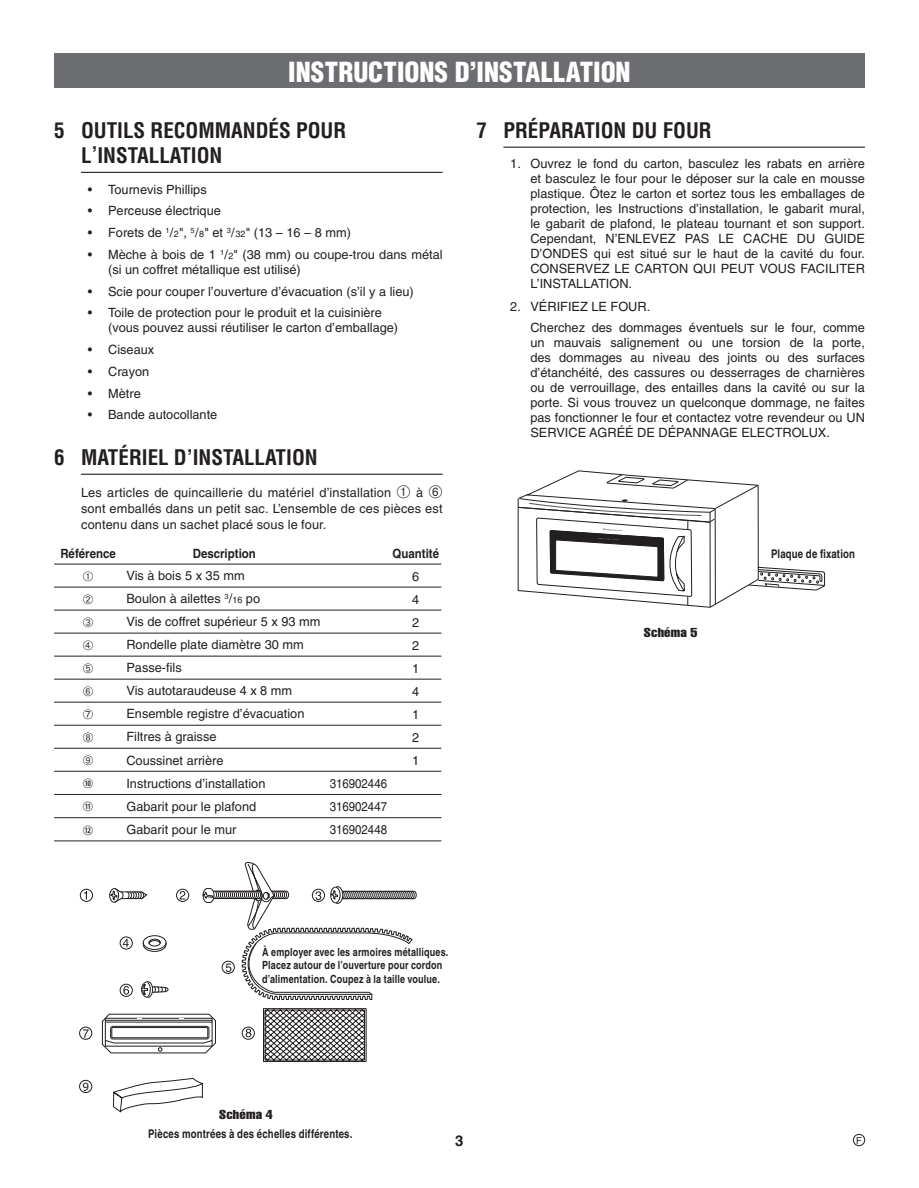
<style>
.page{position:relative;width:919px;height:1188px;background:#fff}
.page>*{position:absolute;margin:0;border:0;box-sizing:border-box;transform-origin:0 0}
.t1{font:900 condensed 27px "Helvetica";color:#fff}
.t2{font:700 condensed 21px/25.2px "Helvetica";color:#231f20}
.t3{font:700 15px "Helvetica";color:#231f20}
.t4{font:12.75px/15px "Helvetica";color:#231f20}
.t5{font:700 12.75px "Helvetica";color:#231f20;scale:.9 1}
.t6{font:12.75px "Helvetica";color:#231f20;scale:.9 1}
.t7{font:extra-condensed 12.75px "Helvetica";letter-spacing:.015em;color:#231f20;scale:1.18 1}
.t8{font:12.75px "Combi Numerals";color:#231f20}
.t9{font:12.75px "Myriad";color:#231f20}
.t10{font:700 12px "Helvetica";letter-spacing:.02em;color:#231f20;scale:.8 1}
.t11{font:700 11.25px/13.5px "Helvetica";letter-spacing:.015em;color:#231f20;scale:.8 1}
.t12{font:9.75px "Arial";color:#231f20}
.s1{font-size:9px}
</style>
<div class="page">
<div style="left:852px;top:1134px;width:12px;height:12px;border:1px solid #231f20;border-radius:50%"></div>
<div style="left:54px;top:54px;width:810px;height:34px;background:#6c6d70"></div>
<hr style="left:81px;top:172px;width:361px;height:1px;background:#231f20">
<hr style="left:81px;top:474px;width:361px;height:1px;background:#231f20">
<hr style="left:54px;top:564px;width:387px;height:1px;background:#231f20">
<hr style="left:54px;top:587px;width:387px;height:1px;background:#231f20">
<hr style="left:54px;top:610px;width:387px;height:1px;background:#231f20">
<hr style="left:54px;top:633px;width:387px;height:1px;background:#231f20">
<hr style="left:54px;top:656px;width:387px;height:1px;background:#231f20">
<hr style="left:54px;top:679px;width:387px;height:1px;background:#231f20">
<hr style="left:54px;top:702px;width:387px;height:1px;background:#231f20">
<hr style="left:54px;top:725px;width:387px;height:1px;background:#231f20">
<hr style="left:54px;top:748px;width:387px;height:1px;background:#231f20">
<hr style="left:54px;top:771px;width:387px;height:1px;background:#231f20">
<hr style="left:54px;top:794px;width:387px;height:1px;background:#231f20">
<hr style="left:54px;top:817px;width:387px;height:1px;background:#231f20">
<hr style="left:54px;top:840px;width:336px;height:1px;background:#231f20">
<hr style="left:390px;top:840px;width:51px;height:1px;background:#231f20">
<svg style="left:84px;top:891px;width:3px;height:8px"></svg>
<div style="left:80px;top:889px;width:13px;height:13px;border:1px solid #231f20;border-radius:50%"></div>
<svg style="left:83px;top:1029px;width:6px;height:8px"></svg>
<div style="left:79px;top:1027px;width:13px;height:12px;border:1px solid #231f20;border-radius:50%"></div>
<svg style="left:109px;top:862px;width:307px;height:138px"></svg>
<div style="left:222px;top:961px;width:12px;height:13px;border:1px solid #231f20;border-radius:50%"></div>
<svg style="left:102px;top:1014px;width:114px;height:39px"></svg>
<svg style="left:245px;top:1029px;width:6px;height:8px"></svg>
<div style="left:242px;top:1027px;width:12px;height:12px;border:1px solid #231f20;border-radius:50%"></div>
<div style="left:263px;top:1008px;width:103px;height:54px;border:1px solid #231f20"></div>
<svg style="left:265px;top:1010px;width:99px;height:50px"></svg>
<svg style="left:113px;top:1078px;width:90px;height:34px"></svg>
<div style="left:79px;top:1080px;width:13px;height:13px;border:1px solid #231f20;border-radius:50%"></div>
<hr style="left:106px;top:1020px;width:106px;height:1px;background:#231f20">
<hr style="left:503px;top:147px;width:361px;height:1px;background:#231f20">
<svg style="left:517px;top:470px;width:307px;height:138px"></svg>
<h1 class="t1" style="left:288px;top:62px;width:343px">INSTRUCTIONS D’INSTALLATION</h1>
<h2 class="t2" style="left:81px;top:119px;width:266px;text-indent:-27px">5 OUTILS RECOMMANDÉS POUR<br>L INSTALLATION</h2>
<h2 class="t2" style="left:92px;top:131px;width:7px">‚</h2>
<p class="t4" style="left:88px;top:183px;width:120px">• Tournevis Phillips</p>
<p class="t4" style="left:88px;top:205px;width:134px">• Perceuse électrique</p>
<p class="t4" style="left:88px;top:226px;width:264px">• Forets de <sup>1</sup>/<span class="s1">2</span>", <sup>5</sup>/<span class="s1">8</span>" et <sup>3</sup>/<span class="s1">32</span>" (13 – 16 – 8 mm)</p>
<p class="t4" style="left:108px;top:248px;width:336px;text-indent:-20px">• Mèche à bois de 1 <sup>1</sup>/<span class="s1">2</span>" (38 mm) ou coupe-trou dans métal (si un coffret métallique est utilisé)</p>
<p class="t4" style="left:88px;top:285px;width:327px">• Scie pour couper l’ouverture d’évacuation (s’il y a lieu)</p>
<p class="t4" style="left:108px;top:307px;width:291px;text-indent:-20px">• Toile de protection pour le produit et la cuisinière (vous pouvez aussi réutiliser le carton d’emballage)</p>
<p class="t4" style="left:88px;top:343px;width:68px">• Ciseaux</p>
<p class="t4" style="left:88px;top:365px;width:63px">• Crayon</p>
<p class="t4" style="left:88px;top:387px;width:54px">• Mètre</p>
<p class="t4" style="left:88px;top:409px;width:131px">• Bande autocollante</p>
<h2 class="t2" style="left:54px;top:446px;width:265px">6 MATÉRIEL D’INSTALLATION</h2>
<p class="t4" style="left:81px;top:485px;width:363px;line-height:16.2px;text-align:justify">Les articles de quincaillerie du matériel d’installation ➀ à ➅ sont emballés dans un petit sac. L’ensemble de ces pièces est contenu dans un sachet placé sous le four.</p>
<p class="t5" style="left:60px;top:549px;width:63px">Référence</p>
<p class="t5" style="left:193px;top:549px;width:72px">Description</p>
<p class="t5" style="left:392px;top:549px;width:53px">Quantité</p>
<p class="t4" style="left:126px;top:570px;width:120px">Vis à bois 5 x 35 mm</p>
<p class="t4" style="left:412px;top:570px;width:9px">6</p>
<p class="t4" style="left:126px;top:593px;width:135px">Boulon à ailettes <sup>3</sup>/<span class="s1">16</span> po</p>
<p class="t4" style="left:412px;top:593px;width:9px">4</p>
<p class="t4" style="left:126px;top:616px;width:195px">Vis de coffret supérieur 5 x 93 mm</p>
<p class="t4" style="left:412px;top:616px;width:9px">2</p>
<p class="t4" style="left:126px;top:639px;width:179px">Rondelle plate diamètre 30 mm</p>
<p class="t4" style="left:412px;top:639px;width:9px">2</p>
<p class="t4" style="left:126px;top:662px;width:57px">Passe-fils</p>
<p class="t4" style="left:412px;top:662px;width:9px">1</p>
<p class="t4" style="left:126px;top:685px;width:167px">Vis autotaraudeuse 4 x 8 mm</p>
<p class="t4" style="left:412px;top:685px;width:9px">4</p>
<p class="t4" style="left:126px;top:708px;width:179px">Ensemble registre d’évacuation</p>
<p class="t4" style="left:412px;top:708px;width:9px">1</p>
<p class="t4" style="left:126px;top:731px;width:91px">Filtres à graisse</p>
<p class="t4" style="left:412px;top:731px;width:9px">2</p>
<p class="t4" style="left:126px;top:754px;width:99px">Coussinet arrière</p>
<p class="t4" style="left:412px;top:754px;width:9px">1</p>
<p class="t8" style="left:83px;top:779px;width:12px">a</p>
<p class="t4" style="left:126px;top:777px;width:140px">Instructions d’installation</p>
<p class="t6" style="left:329px;top:778px;width:65px">316902446</p>
<p class="t8" style="left:83px;top:802px;width:12px">s</p>
<p class="t4" style="left:126px;top:800px;width:131px">Gabarit pour le plafond</p>
<p class="t6" style="left:329px;top:802px;width:65px">316902447</p>
<p class="t8" style="left:83px;top:825px;width:12px">d</p>
<p class="t4" style="left:126px;top:823px;width:111px">Gabarit pour le mur</p>
<p class="t6" style="left:329px;top:825px;width:65px">316902448</p>
<h2 class="t2" style="left:476px;top:119px;width:237px">7 PRÉPARATION DU FOUR</h2>
<p class="t4" style="left:530px;top:158px;width:336px;text-align:justify;text-indent:-20px">1. Ouvrez le fond du carton, basculez les rabats en arrière et basculez le four pour le déposer sur la cale en mousse plastique. Ôtez le carton et sortez tous les emballages de protection, les Instructions d’installation, le gabarit mural, le gabarit de plafond, le plateau tournant et son support.<br>Cependant, N’ENLEVEZ PAS LE CACHE DU GUIDE D’ONDES qui est situé sur le haut de la cavité du four.<br>CONSERVEZ LE CARTON QUI PEUT VOUS FACILITER L’INSTALLATION.</p>
<p class="t4" style="left:530px;top:297px;width:336px;line-height:21.5px;text-indent:-20px">2. VÉRIFIEZ LE FOUR.<br>Cherchez des dommages éventuels sur le four, comme</p>
<p class="t4" style="left:530px;top:336px;width:336px;text-align:justify">un mauvais salignement ou une torsion de la porte, des dommages au niveau des joints ou des surfaces d’étanchéité, des cassures ou desserrages de charnières ou de verrouillage, des entailles dans la cavité ou sur la porte. Si vous trouvez un quelconque dommage, ne faites pas fonctionner le four et contactez votre revendeur ou UN SERVICE AGRÉÉ DE DÉPANNAGE ELECTROLUX.</p>
<p class="t7" style="left:643px;top:628px;width:47px">Schéma 5</p>
<p class="t10" style="left:770px;top:549px;width:106px">Plaque de fixation</p>
<p class="t9" style="left:83px;top:1082px;width:8px">9</p>
<p class="t11" style="left:262px;top:946px;width:234px">À employer avec les armoires métalliques.<br>Placez autour de l’ouverture pour cordon d’alimentation. Coupez à la taille voulue.</p>
<p class="t7" style="left:219px;top:1109px;width:47px">Schéma 4</p>
<p class="t10" style="left:148px;top:1129px;width:257px">Pièces montrées à des échelles différentes.</p>
<p class="t3" style="left:455px;top:1135px;width:10px">3</p>
<p class="t12" style="left:855px;top:1135px;width:7px">F</p>
</div>
